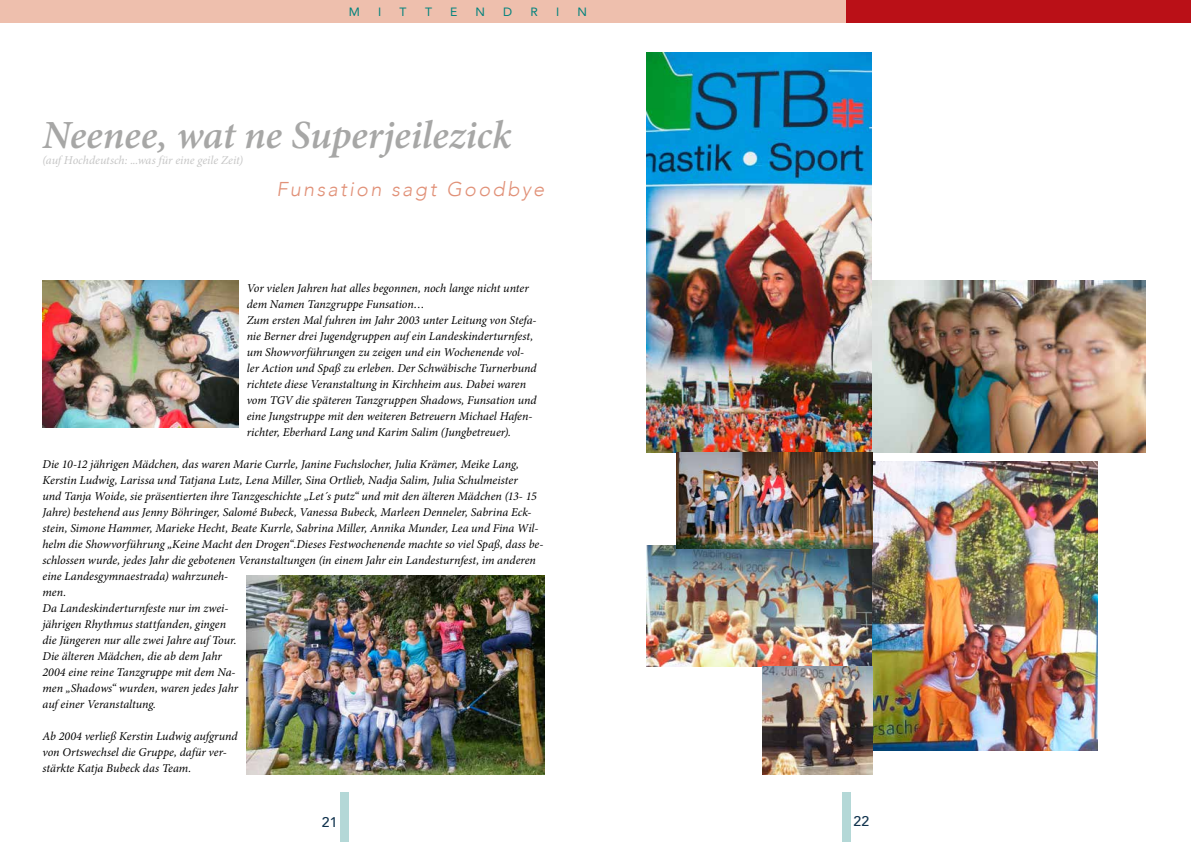
<style>
.page{position:relative;width:1191px;height:842px;background:#fff}
.page>*{position:absolute;margin:0;border:0;box-sizing:border-box;transform-origin:0 0}
.t1{font:italic 600 40px "Minion Pro";letter-spacing:-.005em;color:#a7a7a6}
.t2{font:italic 300 20px "Avenir";letter-spacing:.115em;color:#e19178}
.t3{font:500 14px "Avenir";color:#11334e}
.t4{font:italic 12px/16px "Minion Pro";letter-spacing:-.005em;color:#000}
.t5{font:italic 12px "Minion Pro";letter-spacing:-.005em;color:#c6c6c6}
.t6{font:12px "Avenir";color:#00827c}
</style>
<div class="page">
<div style="left:340px;top:792px;width:9px;height:50px;background:#b4d8d7"></div>
<div style="left:842px;top:792px;width:8px;height:50px;background:#b4d8d7"></div>
<div style="left:846px;top:0;width:345px;height:23px;background:#ba1017"></div>
<div style="left:0;top:0;width:846px;height:23px;background:#eebfad"></div>
<img style="left:872px;top:462px;width:225px;height:288px">
<img style="left:43px;top:281px;width:195px;height:146px">
<img style="left:247px;top:575px;width:297px;height:199px">
<img style="left:646px;top:52px;width:225px;height:400px">
<img style="left:872px;top:281px;width:273px;height:171px">
<img style="left:646px;top:546px;width:225px;height:120px">
<img style="left:676px;top:452px;width:196px;height:96px">
<img style="left:762px;top:666px;width:110px;height:108px">
<p class="t6" style="left:349px;top:2px;width:13px">M</p>
<p class="t6" style="left:378px;top:2px;width:5px">I</p>
<p class="t6" style="left:399px;top:2px;width:9px">T</p>
<p class="t6" style="left:425px;top:2px;width:9px">T</p>
<p class="t6" style="left:450px;top:2px;width:9px">E</p>
<p class="t6" style="left:475px;top:2px;width:11px">N</p>
<p class="t6" style="left:503px;top:2px;width:11px">D</p>
<p class="t6" style="left:530px;top:2px;width:9px">R</p>
<p class="t6" style="left:556px;top:2px;width:5px">I</p>
<p class="t6" style="left:577px;top:2px;width:11px">N</p>
<h1 class="t1" style="left:43px;top:107px;width:470px">Neenee, wat ne Superjeilezick</h1>
<p class="t5" style="left:43px;top:152px;width:202px">(auf Hochdeutsch: ...was für eine geile Zeit)</p>
<h2 class="t2" style="left:277px;top:177px;width:269px">Funsation sagt Goodbye</h2>
<p class="t4" style="left:247px;top:280px;width:291px">Vor vielen Jahren hat alles begonnen, noch lange nicht unter dem Namen Tanzgruppe Funsation…<br>Zum ersten Mal fuhren im Jahr 2003 unter Leitung von Stefa&shy;nie Berner drei Jugendgruppen auf ein Landeskinderturnfest, um Showvorführungen zu zeigen und ein Wochenende vol&shy;ler Action und Spaß zu erleben. Der Schwäbische Turnerbund richtete diese Veranstaltung in Kirchheim aus. Dabei waren vom TGV die späteren Tanzgruppen Shadows, Funsation und eine Jungstruppe mit den weiteren Betreuern Michael Hafen&shy;richter, Eberhard Lang und Karim Salim (Jungbetreuer).</p>
<p class="t4" style="left:43px;top:456px;width:502px">Die 10-12 jährigen Mädchen, das waren Marie Currle, Janine Fuchslocher, Julia Krämer, Meike Lang, Kerstin Ludwig, Larissa und Tatjana Lutz, Lena Miller, Sina Ortlieb, Nadja Salim, Julia Schulmeister<br>und Tanja Woide, sie präsentierten ihre Tanzgeschichte „Let´s putz“ und mit den älteren Mädchen (13- 15<br>Jahre) bestehend aus Jenny Böhringer, Salomé Bubeck, Vanessa Bubeck, Marleen Denneler, Sabrina Eck&shy;stein, Simone Hammer, Marieke Hecht, Beate Kurrle, Sabrina Miller, Annika Munder, Lea und Fina Wil&shy;helm die Showvorführung „Keine Macht den Drogen“.Dieses Festwochenende machte so viel Spaß, dass be&shy;schlossen wurde, jedes Jahr die gebotenen Veranstaltungen (in einem Jahr ein Landesturnfest, im anderen eine Landesgymnaestrada) wahrzuneh-<br>men.<br>Da Landeskinderturnfeste nur im zwei-<br>jährigen Rhythmus stattfanden, gingen<br>die Jüngeren nur alle zwei Jahre auf Tour.<br>Die älteren Mädchen, die ab dem Jahr<br>2004 eine reine Tanzgruppe mit dem Na-<br>men „Shadows“ wurden, waren jedes Jahr<br>auf einer Veranstaltung.</p>
<p class="t4" style="left:43px;top:728px;width:197px">Ab 2004 verließ Kerstin Ludwig aufgrund von Ortswechsel die Gruppe, dafür ver&shy;stärkte Katja Bubeck das Team.</p>
<p class="t3" style="left:322px;top:810px;width:17px">21</p>
<p class="t3" style="left:853px;top:809px;width:17px">22</p>
</div>
